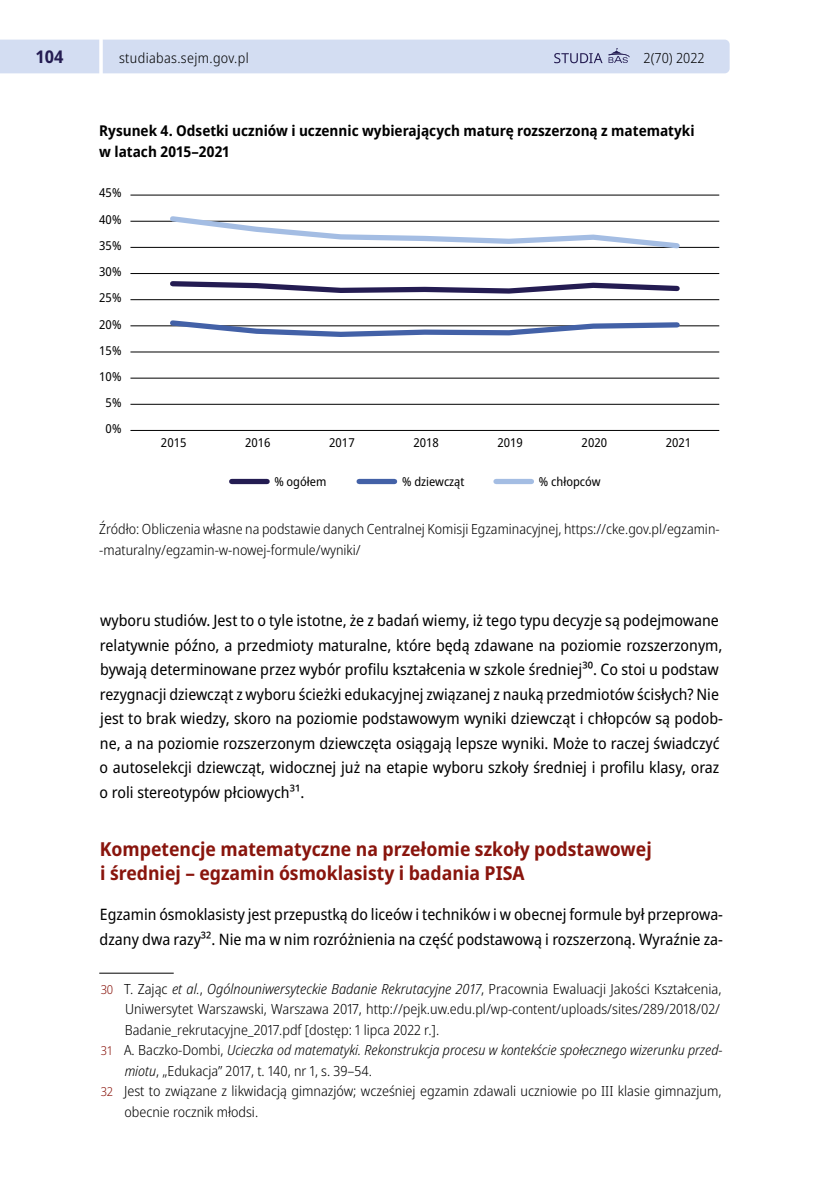
<style>
.page{position:relative;width:819px;height:1191px;background:#fff}
.page>*{position:absolute;margin:0;border:0;box-sizing:border-box;transform-origin:0 0}
.t1{font:700 semi-condensed 19.25px/24.5px "Noto Sans";color:#89150d}
.t2{font:700 semi-condensed 17.5px "Noto Sans";color:#241c52}
.t3{font:semi-condensed 15.75px/24.5px "Noto Sans";color:#000}
.t4{font:700 semi-condensed 14.88px/21px "Noto Sans";color:#000}
.t5{font:300 semi-condensed 14px/20.5px "Noto Sans";color:#000}
.t6{font:italic 300 semi-condensed 14px "Noto Sans";color:#000}
.t7{font:300 semi-condensed 14px "Noto Sans";letter-spacing:.025em;color:#000}
.t8{font:semi-condensed 12.25px "Noto Sans";color:#000}
.s1{font-style:normal;font-size:12.25px;color:#89150d}
.s2{font-style:normal}
.s3{font-style:italic}
.s4{font-size:12.25px;color:#89150d}
</style>
<div class="page">
<div style="left:0;top:40px;width:729px;height:33px;background:#d3ddf2"></div>
<hr style="left:99px;top:0;width:4px;height:112px;background:#fff">
<hr style="left:130px;top:430px;width:589px;height:1px;background:#000">
<hr style="left:130px;top:404px;width:589px;height:1px;background:#000">
<hr style="left:130px;top:378px;width:589px;height:1px;background:#000">
<hr style="left:130px;top:352px;width:589px;height:1px;background:#000">
<hr style="left:130px;top:325px;width:589px;height:1px;background:#000">
<hr style="left:130px;top:299px;width:589px;height:1px;background:#000">
<hr style="left:130px;top:273px;width:589px;height:1px;background:#000">
<hr style="left:130px;top:247px;width:589px;height:1px;background:#000">
<hr style="left:130px;top:221px;width:589px;height:1px;background:#000">
<hr style="left:130px;top:195px;width:589px;height:1px;background:#000">
<svg style="left:170px;top:281px;width:510px;height:13px"></svg>
<svg style="left:167px;top:320px;width:515px;height:17px"></svg>
<svg style="left:167px;top:216px;width:515px;height:33px"></svg>
<div style="left:232px;top:479px;width:35px;height:5px;background:#241c52"></div>
<div style="left:359px;top:479px;width:35px;height:5px;background:#4361a7"></div>
<div style="left:496px;top:479px;width:35px;height:5px;background:#a4bde3"></div>
<hr style="left:99px;top:973px;width:75px;height:1px;background:#000">
<p class="t2" style="left:36px;top:44px;width:30px">104</p>
<p class="t7" style="left:119px;top:48px;width:131px">studiabas.sejm.gov.pl</p>
<p class="t5" style="left:643px;top:48px;width:63px">2(70) 2022</p>
<p class="t4" style="left:99px;top:120px;width:596px">Rysunek 4. Odsetki uczniów i uczennic wybierających maturę rozszerzoną z matematyki w latach 2015–2021</p>
<p class="t8" style="left:99px;top:184px;width:24px">45%</p>
<p class="t8" style="left:99px;top:210px;width:24px">40%</p>
<p class="t8" style="left:99px;top:237px;width:24px">35%</p>
<p class="t8" style="left:99px;top:263px;width:24px">30%</p>
<p class="t8" style="left:99px;top:289px;width:24px">25%</p>
<p class="t8" style="left:99px;top:316px;width:24px">20%</p>
<p class="t8" style="left:99px;top:342px;width:24px">15%</p>
<p class="t8" style="left:99px;top:368px;width:24px">10%</p>
<p class="t8" style="left:106px;top:394px;width:17px">5%</p>
<p class="t8" style="left:106px;top:420px;width:17px">0%</p>
<p class="t8" style="left:161px;top:434px;width:27px">2015</p>
<p class="t8" style="left:245px;top:434px;width:27px">2016</p>
<p class="t8" style="left:329px;top:434px;width:27px">2017</p>
<p class="t8" style="left:413px;top:434px;width:27px">2018</p>
<p class="t8" style="left:497px;top:434px;width:27px">2019</p>
<p class="t8" style="left:581px;top:434px;width:27px">2020</p>
<p class="t8" style="left:665px;top:434px;width:27px">2021</p>
<p class="t8" style="left:274px;top:472px;width:54px">% ogółem</p>
<p class="t8" style="left:402px;top:472px;width:64px">% dziewcząt</p>
<p class="t8" style="left:539px;top:472px;width:63px">% chłopców</p>
<p class="t5" style="left:99px;top:519px;width:622px">Źródło: Obliczenia własne na podstawie danych Centralnej Komisji Egzaminacyjnej, https://cke.gov.pl/egzamin--maturalny/egzamin-w-nowej-formule/wyniki/</p>
<p class="t3" style="left:100px;top:609px;width:625px">wyboru studiów. Jest to o tyle istotne, że z badań wiemy, iż tego typu decyzje są podejmowane relatywnie późno, a przedmioty maturalne, które będą zdawane na poziomie rozszerzonym, bywają determinowane przez wybór profilu kształcenia w szkole średniej30. Co stoi u podstaw rezygnacji dziewcząt z wyboru ścieżki edukacyjnej związanej z nauką przedmiotów ścisłych? Nie jest to brak wiedzy, skoro na poziomie podstawowym wyniki dziewcząt i chłopców są podob&shy;ne, a na poziomie rozszerzonym dziewczęta osiągają lepsze wyniki. Może to raczej świadczyć o autoselekcji dziewcząt, widocznej już na etapie wyboru szkoły średniej i profilu klasy, oraz o roli stereotypów płciowych31.</p>
<p class="t1" style="left:100px;top:836px;width:553px">Kompetencje matematyczne na przełomie szkoły podstawowej i średniej – egzamin ósmoklasisty i badania PISA</p>
<p class="t3" style="left:100px;top:903px;width:625px">Egzamin ósmoklasisty jest przepustką do liceów i techników i w obecnej formule był przeprowa&shy;dzany dwa razy32. Nie ma w nim rozróżnienia na część podstawową i rozszerzoną. Wyraźnie za-</p>
<p class="t6" style="left:101px;top:978px;width:622px"><span class="s1">30</span> <span class="s2">T. Zając</span> et al.<span class="s2">,</span> Ogólnouniwersyteckie Badanie Rekrutacyjne 2017<span class="s2">, Pracownia Ewaluacji Jakości Kształcenia,</span></p>
<p class="t5" style="left:125px;top:999px;width:596px">Uniwersytet Warszawski, Warszawa 2017, http://pejk.uw.edu.pl/wp-content/uploads/sites/289/2018/02/</p>
<p class="t5" style="left:125px;top:1019px;width:316px">Badanie_rekrutacyjne_2017.pdf [dostęp: 1 lipca 2022 r.].</p>
<p class="t6" style="left:101px;top:1040px;width:623px"><span class="s1">31</span> <span class="s2">A. Baczko-Dombi,</span> Ucieczka od matematyki. Rekonstrukcja procesu w kontekście społecznego wizerunku przed-</p>
<p class="t5" style="left:125px;top:1060px;width:249px"><span class="s3">miotu</span>, „Edukacja” 2017, t. 140, nr 1, s. 39–54.</p>
<p class="t5" style="left:101px;top:1081px;width:622px"><span class="s4">32</span> Jest to związane z likwidacją gimnazjów; wcześniej egzamin zdawali uczniowie po III klasie gimnazjum,</p>
<p class="t5" style="left:124px;top:1101px;width:135px">obecnie rocznik młodsi.</p>
</div>
